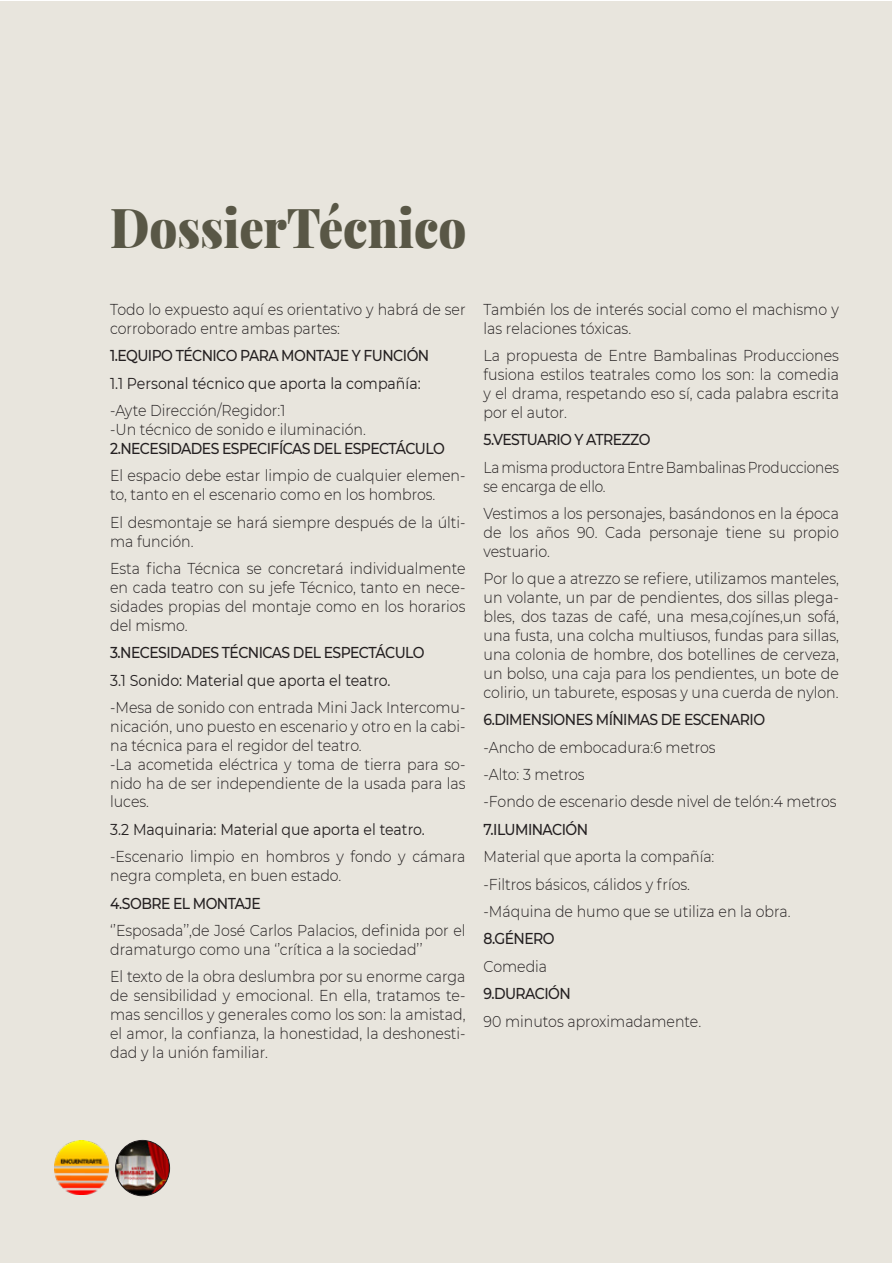
<style>
.page{position:relative;width:893px;height:1263px;background:#fff}
.page>*{position:absolute;margin:0;border:0;box-sizing:border-box;transform-origin:0 0}
.t1{font:54px "Playfair Display";color:#595746;scale:.9 1}
.t2{font:300 15.75px/18.9px "Montserrat";color:#231f20;text-align:justify;scale:.9 1}
.t3{font:500 15.75px "Montserrat";letter-spacing:-.04em;color:#231f20;scale:.89 1}
.t4{font:15.75px "Montserrat";color:#231f20;scale:.9 1}
.t5{font:300 15.75px/18.9px "Montserrat";color:#231f20;scale:.87 1}
</style>
<div class="page">
<div style="left:0;top:2px;width:891px;height:1261px;background:#e8e5dd"></div>
<img style="left:54px;top:1141px;width:54px;height:54px">
<img style="left:116px;top:1140px;width:54px;height:55px">
<div style="left:116px;top:1140px;width:54px;height:56px;border:1px solid #231f20;border-radius:50%"></div>
<p class="t1" style="left:110px;top:185px;width:398px">DossierTécnico</p>
<p class="t2" style="left:110px;top:299px;width:396px">Todo lo expuesto aquí es orientativo y habrá de ser corroborado entre ambas partes:</p>
<p class="t3" style="left:110px;top:345px;width:360px">1.EQUIPO TÉCNICO PARA MONTAJE Y FUNCIÓN</p>
<p class="t4" style="left:110px;top:372px;width:347px">1.1 Personal técnico que aporta la compañía:</p>
<p class="t2" style="left:110px;top:401px;width:196px">-Ayte Dirección/Regidor:1</p>
<p class="t2" style="left:110px;top:419px;width:286px">-Un técnico de sonido e iluminación.</p>
<p class="t3" style="left:110px;top:437px;width:378px">2.NECESIDADES ESPECIFÍCAS DEL ESPECTÁCULO</p>
<p class="t2" style="left:110px;top:466px;width:396px">El espacio debe estar limpio de cualquier elemen&shy;to, tanto en el escenario como en los hombros.</p>
<p class="t2" style="left:110px;top:512px;width:396px">El desmontaje se hará siempre después de la últi&shy;ma función.</p>
<p class="t2" style="left:110px;top:558px;width:396px">Esta ficha Técnica se concretará individualmente en cada teatro con su jefe Técnico, tanto en nece&shy;sidades propias del montaje como en los horarios del mismo.</p>
<p class="t3" style="left:110px;top:641px;width:355px">3.NECESIDADES TÉCNICAS DEL ESPECTÁCULO</p>
<p class="t4" style="left:110px;top:669px;width:313px">3.1 Sonido: Material que aporta el teatro.</p>
<p class="t2" style="left:110px;top:697px;width:396px">-Mesa de sonido con entrada Mini Jack Intercomu&shy;nicación, uno puesto en escenario y otro en la cabi&shy;na técnica para el regidor del teatro.</p>
<p class="t2" style="left:110px;top:754px;width:396px">-La acometida eléctrica y toma de tierra para so&shy;nido ha de ser independiente de la usada para las luces.</p>
<p class="t4" style="left:110px;top:818px;width:351px">3.2 Maquinaria: Material que aporta el teatro.</p>
<p class="t2" style="left:110px;top:847px;width:396px">-Escenario limpio en hombros y fondo y cámara negra completa, en buen estado.</p>
<p class="t3" style="left:110px;top:892px;width:171px">4.SOBRE EL MONTAJE</p>
<p class="t2" style="left:110px;top:920px;width:396px">‘’Esposada’’,de José Carlos Palacios, definida por el dramaturgo como una ‘’crítica a la sociedad’’</p>
<p class="t2" style="left:110px;top:967px;width:396px">El texto de la obra deslumbra por su enorme carga de sensibilidad y emocional. En ella, tratamos te&shy;mas sencillos y generales como los son: la amistad, el amor, la confianza, la honestidad, la deshonesti&shy;dad y la unión familiar.</p>
<p class="t2" style="left:484px;top:299px;width:396px">También los de interés social como el machismo y las relaciones tóxicas.</p>
<p class="t2" style="left:484px;top:346px;width:396px">La propuesta de Entre Bambalinas Producciones fusiona estilos teatrales como los son: la comedia y el drama, respetando eso sí, cada palabra escrita por el autor.</p>
<p class="t3" style="left:484px;top:429px;width:189px">5.VESTUARIO Y ATREZZO</p>
<p class="t5" style="left:484px;top:457px;width:410px">La misma productora Entre Bambalinas Producciones se encarga de ello.</p>
<p class="t2" style="left:484px;top:504px;width:396px">Vestimos a los personajes, basándonos en la época de los años 90. Cada personaje tiene su propio vestuario.</p>
<p class="t2" style="left:484px;top:569px;width:396px">Por lo que a atrezzo se refiere, utilizamos manteles, un volante, un par de pendientes, dos sillas plega&shy;bles, dos tazas de café, una mesa,cojínes,un sofá, una fusta, una colcha multiusos, fundas para sillas, una colonia de hombre, dos botellines de cerveza, un bolso, una caja para los pendientes, un bote de colirio, un taburete, esposas y una cuerda de nylon.</p>
<p class="t3" style="left:484px;top:709px;width:318px">6.DIMENSIONES MÍNIMAS DE ESCENARIO</p>
<p class="t2" style="left:484px;top:737px;width:259px">-Ancho de embocadura:6 metros</p>
<p class="t2" style="left:484px;top:764px;width:114px">-Alto: 3 metros</p>
<p class="t2" style="left:484px;top:792px;width:394px">-Fondo de escenario desde nivel de telón:4 metros</p>
<p class="t3" style="left:484px;top:818px;width:119px">7.ILUMINACIÓN</p>
<p class="t2" style="left:484px;top:847px;width:258px">Material que aporta la compañía:</p>
<p class="t2" style="left:484px;top:874px;width:231px">-Filtros básicos, cálidos y fríos.</p>
<p class="t2" style="left:484px;top:901px;width:343px">-Máquina de humo que se utiliza en la obra.</p>
<p class="t3" style="left:484px;top:928px;width:81px">8.GÉNERO</p>
<p class="t2" style="left:484px;top:956px;width:72px">Comedia</p>
<p class="t3" style="left:484px;top:983px;width:100px">9.DURACIÓN</p>
<p class="t2" style="left:484px;top:1011px;width:243px">90 minutos aproximadamente.</p>
</div>
